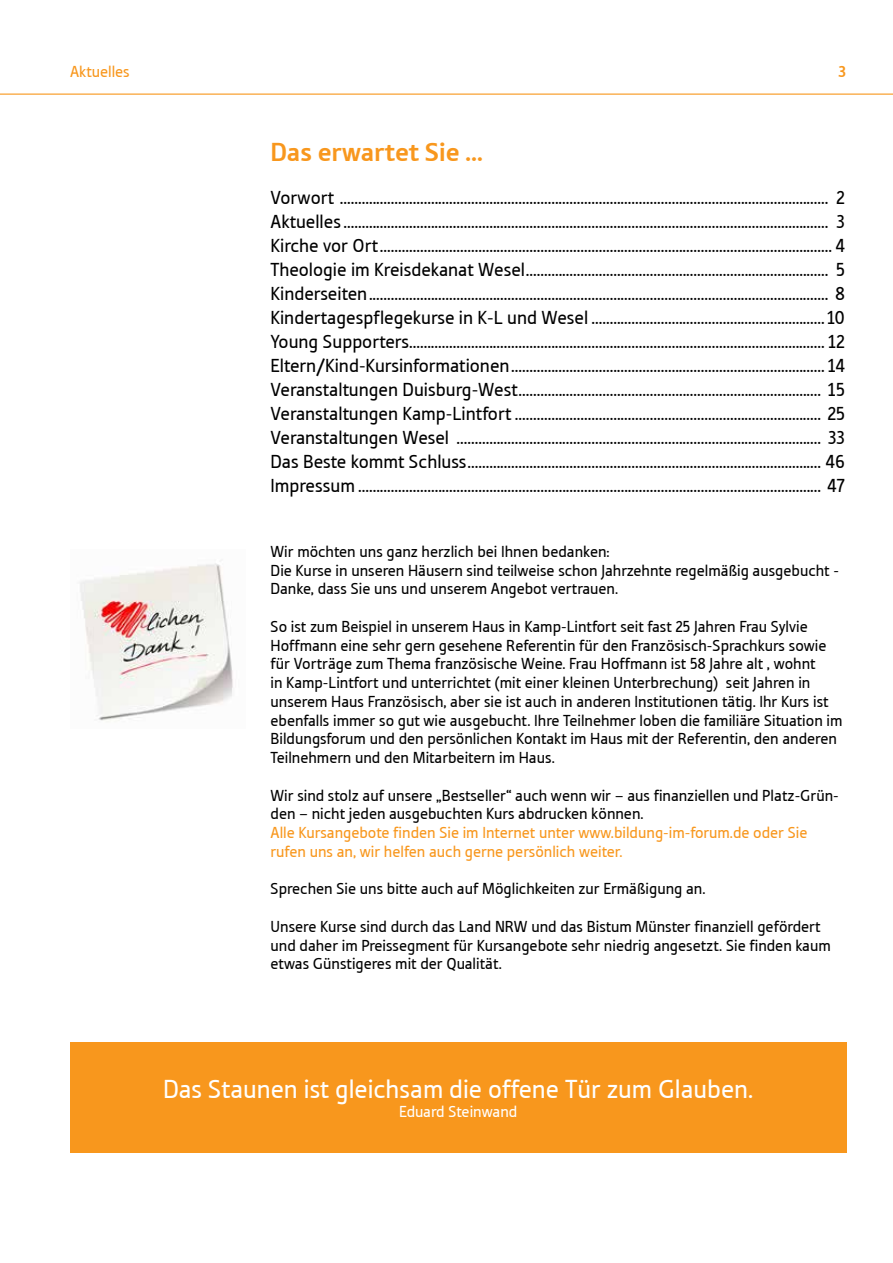
<style>
.page{position:relative;width:893px;height:1263px;background:#fff}
.page>*{position:absolute;margin:0;border:0;box-sizing:border-box;transform-origin:0 0}
.t1{font:27px "Tabula ITCTT Book";color:#fff}
.t2{font:27px "Tabula ITCTT Bold";color:#f8971d}
.t3{font:19.5px/24px "Tabula ITCTT Book";color:#000;text-align:justify}
.t4{font:16.5px/18.8px "Tabula ITCTT Book";color:#000}
.t5{font:16.5px/18.8px "Tabula ITCTT Book";color:#f8971d}
.t6{font:16.5px "Tabula ITCTT Book";color:#fff}
.t7{font:16.5px "Tabula ITCTT Bold";color:#f8971d}
</style>
<div class="page">
<hr style="left:0;top:94px;width:893px;height:1px;background:#f8971d">
<img style="left:80px;top:563px;width:153px;height:159px">
<div style="left:70px;top:1042px;width:776px;height:110px;background:#f8971d"></div>
<p class="t5" style="left:70px;top:62px;width:61px">Aktuelles</p>
<p class="t7" style="left:838px;top:62px;width:10px">3</p>
<h1 class="t2" style="left:271px;top:136px;width:214px">Das erwartet Sie …</h1>
<p class="t3" style="left:271px;top:185px;width:576px">Vorwort ...................................................................................................................................... 2<br>Aktuelles..................................................................................................................................... 3<br>Kirche vor Ort............................................................................................................................ 4<br>Theologie im Kreisdekanat Wesel................................................................................... 5<br>Kinderseiten.............................................................................................................................. 8<br>Kindertagespflegekurse in K-L und Wesel ................................................................ 10<br>Young Supporters.................................................................................................................. 12<br>Eltern/Kind-Kursinformationen...................................................................................... 14<br>Veranstaltungen Duisburg-West................................................................................... 15<br>Veranstaltungen Kamp-Lintfort .................................................................................... 25<br>Veranstaltungen Wesel .................................................................................................... 33<br>Das Beste kommt Schluss................................................................................................. 46<br>Impressum ............................................................................................................................... 47</p>
<p class="t4" style="left:271px;top:542px;width:570px">Wir möchten uns ganz herzlich bei Ihnen bedanken:<br>Die Kurse in unseren Häusern sind teilweise schon Jahrzehnte regelmäßig ausgebucht -<br>Danke, dass Sie uns und unserem Angebot vertrauen.</p>
<p class="t4" style="left:271px;top:617px;width:573px">So ist zum Beispiel in unserem Haus in Kamp-Lintfort seit fast 25 Jahren Frau Sylvie Hoffmann eine sehr gern gesehene Referentin für den Französisch-Sprachkurs sowie für Vorträge zum Thema französische Weine. Frau Hoffmann ist 58 Jahre alt , wohnt<br>in Kamp-Lintfort und unterrichtet (mit einer kleinen Unterbrechung) seit Jahren in unserem Haus Französisch, aber sie ist auch in anderen Institutionen tätig. Ihr Kurs ist ebenfalls immer so gut wie ausgebucht. Ihre Teilnehmer loben die familiäre Situation im Bildungsforum und den persönlichen Kontakt im Haus mit der Referentin, den anderen Teilnehmern und den Mitarbeitern im Haus.</p>
<p class="t4" style="left:271px;top:785px;width:570px">Wir sind stolz auf unsere „Bestseller“ auch wenn wir – aus finanziellen und Platz-Grün&shy;den – nicht jeden ausgebuchten Kurs abdrucken können.</p>
<p class="t5" style="left:271px;top:823px;width:538px">Alle Kursangebote finden Sie im Internet unter www.bildung-im-forum.de oder Sie rufen uns an, wir helfen auch gerne persönlich weiter.</p>
<p class="t4" style="left:271px;top:879px;width:436px">Sprechen Sie uns bitte auch auf Möglichkeiten zur Ermäßigung an.</p>
<p class="t4" style="left:271px;top:917px;width:562px">Unsere Kurse sind durch das Land NRW und das Bistum Münster finanziell gefördert und daher im Preissegment für Kursangebote sehr niedrig angesetzt. Sie finden kaum etwas Günstigeres mit der Qualität.</p>
<h1 class="t1" style="left:163px;top:1073px;width:591px">Das Staunen ist gleichsam die offene Tür zum Glauben.</h1>
<p class="t6" style="left:399px;top:1102px;width:120px">Eduard Steinwand</p>
</div>
